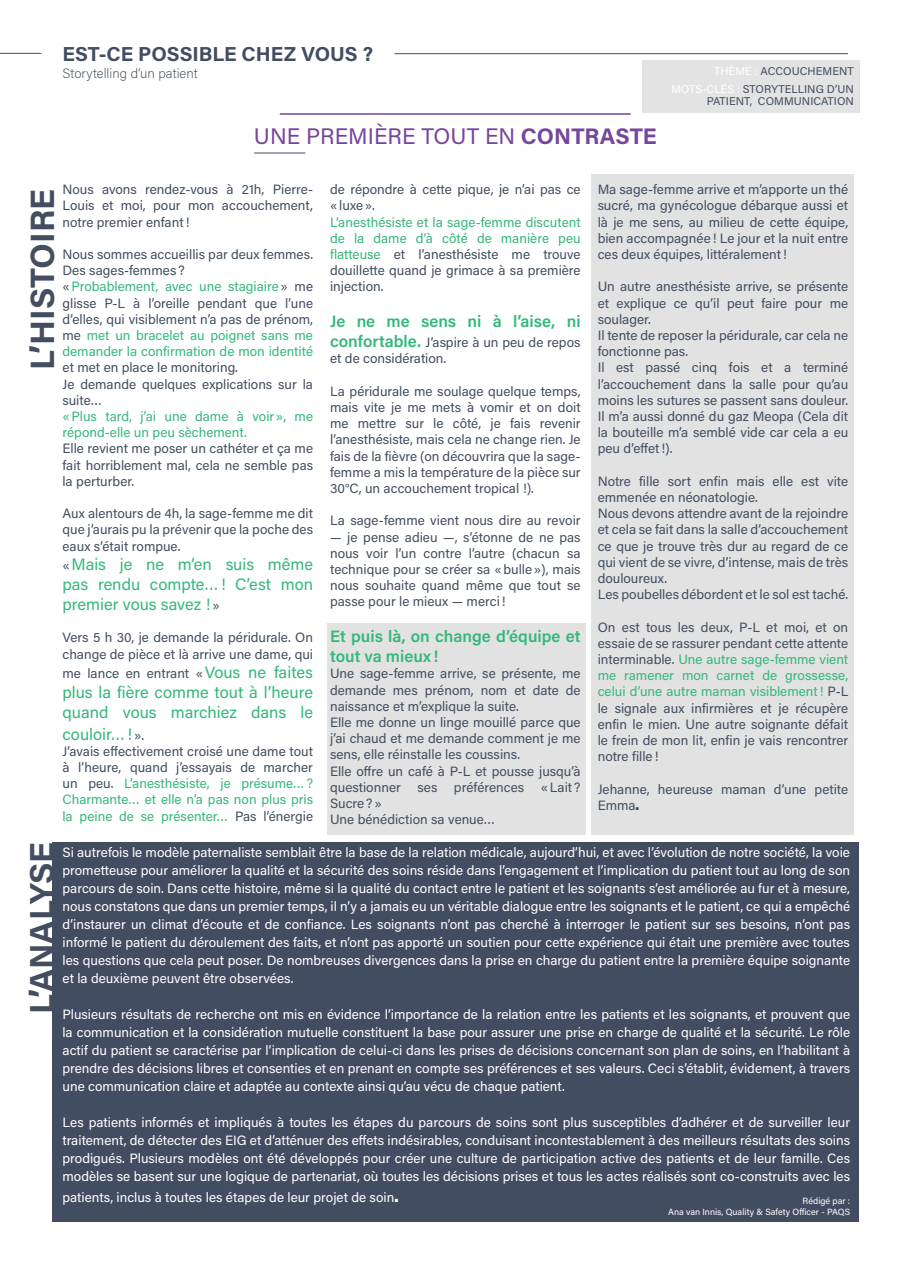
<style>
.page{position:relative;width:902px;height:1280px;background:#fff}
.page>*{position:absolute;margin:0;border:0;box-sizing:border-box;transform-origin:0 0}
.t1{font:700 33.75px "Acumin Pro";letter-spacing:-.005em;color:#434e60}
.t2{font:22.5px "Acumin Pro";letter-spacing:.005em;color:#76469b}
.t3{font:700 20.25px "Acumin Pro";letter-spacing:-.005em;color:#434d61}
.t4{font:16.5px/19.8px "Acumin Pro";color:#34b87b;text-align:justify}
.t5{font:16.5px/19.8px "Acumin Pro";color:#34b77a}
.t6{font:600 16.5px/19.8px "Acumin Pro";color:#34b87b}
.t7{font:13.5px/16.2px "Acumin Pro";color:#434e60}
.t8{font:13.5px/18px "Acumin Pro";color:#fff;text-align:justify}
.t9{font:13.5px/16.2px "Acumin Pro";color:#34b87b}
.t10{font:200 13.5px "Acumin Pro";color:#434d61}
.t11{font:11.25px/18px "Acumin Pro";color:#434e60;text-align:right}
.t12{font:9px/10.8px "Acumin Pro";color:#fff;text-align:right}
.s1{font-weight:700}
.s2{color:#fff}
.s3{color:#34b87b}
.s4{color:#34b77a}
.s5{font-weight:900}
.s6{font-weight:900;font-size:15px}
.s7{color:#434e60}
.s8{font-weight:600;font-size:16.5px;color:#34b87b}
.s9{font-size:13.5px;color:#434e60}
.s10{font-size:16.5px;color:#34b77a}
</style>
<div class="page">
<div style="left:591px;top:174px;width:263px;height:661px;background:#e1e2e1"></div>
<div style="left:327px;top:624px;width:258px;height:211px;background:#e1e2e1"></div>
<div style="left:641px;top:60px;width:218px;height:53px;background:#e2e3e2"></div>
<div style="left:52px;top:842px;width:807px;height:379px;background:#434d61"></div>
<hr style="left:394px;top:53px;width:453px;height:1px;background:#434d61">
<hr style="left:280px;top:113px;width:350px;height:2px;background:#76469b">
<hr style="left:254px;top:153px;width:51px;height:1px;background:#434d61">
<hr style="left:0;top:53px;width:41px;height:1px;background:#434d61">
<h3 class="t3" style="left:63px;top:39px;width:312px">EST-CE POSSIBLE CHEZ VOUS ?</h3>
<p class="t10" style="left:63px;top:64px;width:137px">Storytelling d’un patient</p>
<h2 class="t2" style="left:254px;top:120px;width:404px">UNE PREMIÈRE TOUT EN <span class="s1">CONTRASTE</span></h2>
<p class="t11" style="left:671px;top:61px;width:184px"><span class="s2">THÈME :</span> ACCOUCHEMENT<br><span class="s2">MOTS-CLÉS :</span> STORYTELLING D’UN</p>
<p class="t11" style="left:706px;top:92px;width:148px">PATIENT, COMMUNICATION</p>
<p class="t7" style="left:597px;top:181px;width:252px;text-align:justify">Ma sage-femme arrive et m’apporte un thé sucré, ma gynécologue débarque aussi et là je me sens, au milieu de cette équipe, bien accompagnée! Le jour et la nuit entre ces deux équipes, littéralement!</p>
<p class="t7" style="left:597px;top:278px;width:252px">Un autre anesthésiste arrive, se présente et explique ce qu’il peut faire pour me soulager.<br>Il tente de reposer la péridurale, car cela ne fonctionne pas.<br>Il est passé cinq fois et a terminé l’accouchement dans la salle pour qu’au moins les sutures se passent sans douleur.<br>Il m’a aussi donné du gaz Meopa (Cela dit la bouteille m’a semblé vide car cela a eu peu d’effet!).</p>
<p class="t7" style="left:597px;top:472px;width:252px">Notre fille sort enfin mais elle est vite emmenée en néonatologie.<br>Nous devons attendre avant de la rejoindre et cela se fait dans la salle d’accouchement ce que je trouve très dur au regard de ce qui vient de se vivre, d’intense, mais de très douloureux.<br>Les poubelles débordent et le sol est taché.</p>
<p class="t7" style="left:597px;top:618px;width:252px;text-align:justify">On est tous les deux, P-L et moi, et on essaie de se rassurer pendant cette attente interminable. <span class="s3">Une autre sage-femme vient me ramener mon carnet de grossesse, celui d’une autre maman visiblement</span><span class="s4">!</span> P-L le signale aux infirmières et je récupère enfin le mien. Une autre soignante défait le frein de mon lit, enfin je vais rencontrer notre fille!</p>
<p class="t7" style="left:597px;top:780px;width:252px">Jehanne, heureuse maman d’une petite<br>Emma<span class="s5">.</span></p>
<p class="t8" style="left:63px;top:843px;width:789px">Si autrefois le modèle paternaliste semblait être la base de la relation médicale, aujourd’hui, et avec l’évolution de notre société, la voie prometteuse pour améliorer la qualité et la sécurité des soins réside dans l’engagement et l’implication du patient tout au long de son parcours de soin. Dans cette histoire, même si la qualité du contact entre le patient et les soignants s’est améliorée au fur et à mesure, nous constatons que dans un premier temps, il n’y a jamais eu un véritable dialogue entre les soignants et le patient, ce qui a empêché d’instaurer un climat d’écoute et de confiance. Les soignants n’ont pas cherché à interroger le patient sur ses besoins, n’ont pas informé le patient du déroulement des faits, et n’ont pas apporté un soutien pour cette expérience qui était une première avec toutes les questions que cela peut poser. De nombreuses divergences dans la prise en charge du patient entre la première équipe soignante et la deuxième peuvent être observées.</p>
<p class="t8" style="left:63px;top:1005px;width:789px">Plusieurs résultats de recherche ont mis en évidence l’importance de la relation entre les patients et les soignants, et prouvent que la communication et la considération mutuelle constituent la base pour assurer une prise en charge de qualité et la sécurité. Le rôle actif du patient se caractérise par l’implication de celui-ci dans les prises de décisions concernant son plan de soins, en l’habilitant à prendre des décisions libres et consenties et en prenant en compte ses préférences et ses valeurs. Ceci s’établit, évidement, à travers une communication claire et adaptée au contexte ainsi qu’au vécu de chaque patient.</p>
<p class="t8" style="left:63px;top:1113px;width:789px">Les patients informés et impliqués à toutes les étapes du parcours de soins sont plus susceptibles d’adhérer et de surveiller leur traitement, de détecter des EIG et d’atténuer des effets indésirables, conduisant incontestablement à des meilleurs résultats des soins prodigués. Plusieurs modèles ont été développés pour créer une culture de participation active des patients et de leur famille. Ces modèles se basent sur une logique de partenariat, où toutes les décisions prises et tous les actes réalisés sont co-construits avec les</p>
<p class="t8" style="left:63px;top:1188px;width:337px">patients, inclus à toutes les étapes de leur projet de soin<span class="s6">.</span></p>
<h1 class="t1" style="left:18px;top:370px;width:182px;rotate:-90deg">L’HISTOIRE</h1>
<p class="t7" style="left:63px;top:181px;width:252px;text-align:justify">Nous avons rendez-vous à 21h, Pierre-Louis et moi, pour mon accouchement, notre premier enfant!</p>
<p class="t7" style="left:330px;top:181px;width:252px">de répondre à cette pique, je n’ai pas ce «luxe».</p>
<p class="t9" style="left:330px;top:213px;width:252px;text-align:justify">L’anesthésiste et la sage-femme discutent de la dame d’à côté de manière peu flatteuse <span class="s7">et l’anesthésiste me trouve douillette quand je grimace à sa première injection.</span></p>
<p class="t6" style="left:330px;top:311px;width:252px">Je ne me sens ni à l’aise, ni</p>
<p class="t7" style="left:330px;top:334px;width:252px"><span class="s8">confortable.</span> J’aspire à un peu de repos et de considération.</p>
<p class="t7" style="left:330px;top:382px;width:252px;text-align:justify">La péridurale me soulage quelque temps, mais vite je me mets à vomir et on doit me mettre sur le côté, je fais revenir l’anesthésiste, mais cela ne change rien. Je fais de la fièvre (on découvrira que la sage&shy;femme a mis la température de la pièce sur 30°C, un accouchement tropical !).</p>
<p class="t7" style="left:330px;top:512px;width:252px">La sage-femme vient nous dire au revoir</p>
<p class="t7" style="left:330px;top:528px;width:252px;text-align:justify">— je pense adieu —, s’étonne de ne pas nous voir l’un contre l’autre (chacun sa technique pour se créer sa «bulle»), mais nous souhaite quand même que tout se passe pour le mieux — merci!</p>
<p class="t6" style="left:330px;top:626px;width:252px">Et puis là, on change d’équipe et tout va mieux !</p>
<p class="t7" style="left:330px;top:665px;width:252px">Une sage-femme arrive, se présente, me demande mes prénom, nom et date de naissance et m’explique la suite.<br>Elle me donne un linge mouillé parce que j’ai chaud et me demande comment je me sens, elle réinstalle les coussins.<br>Elle offre un café à P-L et pousse jusqu’à questionner ses préférences «Lait ?<br>Sucre?»<br>Une bénédiction sa venue…</p>
<p class="t7" style="left:63px;top:246px;width:252px">Nous sommes accueillis par deux femmes.<br>Des sages-femmes ?<br>«<span class="s3">Probablement, avec une stagiaire</span>» me glisse P-L à l’oreille pendant que l’une d’elles, qui visiblement n’a pas de prénom, me <span class="s3">met un bracelet au poignet sans me demander la confirmation de mon identité</span></p>
<p class="t7" style="left:63px;top:359px;width:252px">et met en place le monitoring.<br>Je demande quelques explications sur la suite…</p>
<p class="t9" style="left:63px;top:408px;width:252px">«Plus tard, j’ai une dame à voir», me répond-elle un peu sèchement.</p>
<p class="t7" style="left:63px;top:440px;width:252px;text-align:justify">Elle revient me poser un cathéter et ça me fait horriblement mal, cela ne semble pas la perturber.</p>
<p class="t7" style="left:63px;top:505px;width:252px;text-align:justify">Aux alentours de 4h, la sage-femme me dit que j’aurais pu la prévenir que la poche des eaux s’était rompue.</p>
<p class="t4" style="left:63px;top:554px;width:252px"><span class="s9">«</span>Mais je ne m’en suis même pas rendu compte…! C’est mon premier vous savez ! <span class="s9">»</span></p>
<p class="t7" style="left:63px;top:629px;width:252px">Vers 5 h 30, je demande la péridurale. On change de pièce et là arrive une dame, qui</p>
<p class="t7" style="left:63px;top:665px;width:252px">me lance en entrant «<span class="s10">Vous ne faites</span></p>
<p class="t5" style="left:63px;top:682px;width:252px">plus la fière comme tout à l’heure quand vous marchiez dans le</p>
<p class="t5" style="left:63px;top:723px;width:83px">couloir…! <span class="s9">».</span></p>
<p class="t7" style="left:63px;top:742px;width:252px;text-align:justify">J’avais effectivement croisé une dame tout à l’heure, quand j’essayais de marcher un peu. <span class="s3">L’anesthésiste, je présume…?<br>Charmante… et elle n’a pas non plus pris la peine de se présenter…</span> Pas l’énergie</p>
<h1 class="t1" style="left:18px;top:1014px;width:174px;rotate:-90deg">L’ANALYSE</h1>
<p class="t12" style="left:668px;top:1195px;width:183px">Rédigé par :<br>Ana van Innis, Quality &amp; Safety Officer - PAQS</p>
</div>
